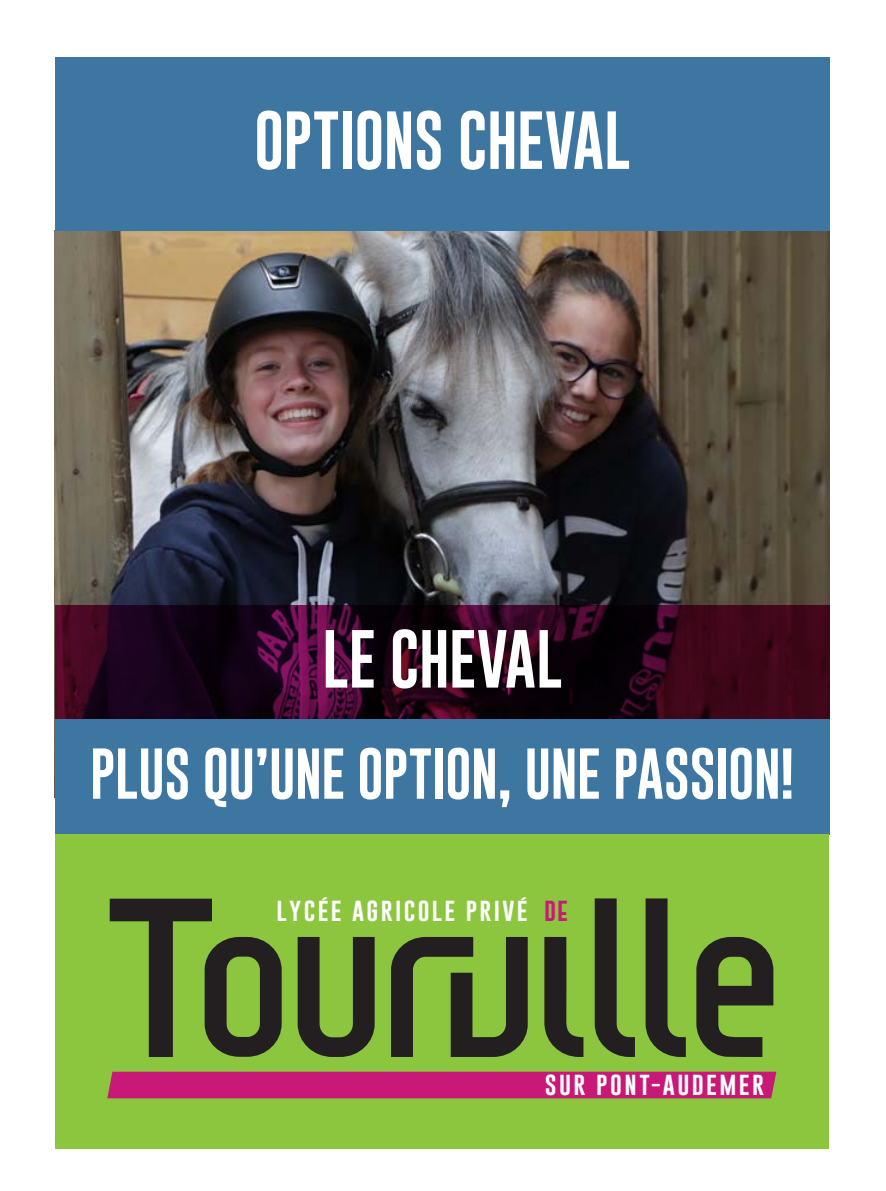
<style>
.page{position:relative;width:886px;height:1191px;background:#fff}
.page>*{position:absolute;margin:0;border:0;box-sizing:border-box;transform-origin:0 0}
.accroche{font:60px "Gobold";letter-spacing:-.015em;color:#fff}
.accroche-2{font:52.5px "Gobold";letter-spacing:-.015em;color:#fff}
.t1{font:21.25px "Gobold";letter-spacing:.1em;color:#fff;scale:1.11 1}
.s1{font-family:"Gobold Extra 1";color:#c91978}
</style>
<div class="page">
<img style="left:55px;top:230px;width:774px;height:375px">
<svg style="left:55px;top:605px;width:774px;height:114px;background:#29041a"></svg>
<div style="left:55px;top:719px;width:774px;height:115px;background:#3d76a1"></div>
<div style="left:55px;top:57px;width:774px;height:173px;background:#3d76a1"></div>
<div style="left:55px;top:834px;width:774px;height:314px;background:#8bc63e"></div>
<svg style="left:110px;top:898px;width:172px;height:159px"></svg>
<svg style="left:298px;top:937px;width:77px;height:120px"></svg>
<svg style="left:391px;top:937px;width:137px;height:120px"></svg>
<svg style="left:544px;top:937px;width:39px;height:120px"></svg>
<svg style="left:595px;top:898px;width:40px;height:159px"></svg>
<svg style="left:645px;top:898px;width:41px;height:159px"></svg>
<svg style="left:696px;top:937px;width:77px;height:120px"></svg>
<div style="left:107px;top:1071px;width:669px;height:27px;background:#c91978"></div>
<p class="accroche" style="left:254px;top:102px;width:378px">OPTIONS CHEVAL</p>
<p class="accroche" style="left:322px;top:620px;width:242px">LE CHEVAL</p>
<p class="accroche-2" style="left:90px;top:740px;width:706px">PLUS QU’UNE OPTION, UNE PASSION!</p>
<p class="t1" style="left:277px;top:897px;width:264px">LYCÉE AGRICOLE PRIVÉ <span class="s1">DE</span></p>
<p class="t1" style="left:545px;top:1071px;width:199px">SUR PONT-AUDEMER</p>
</div>
